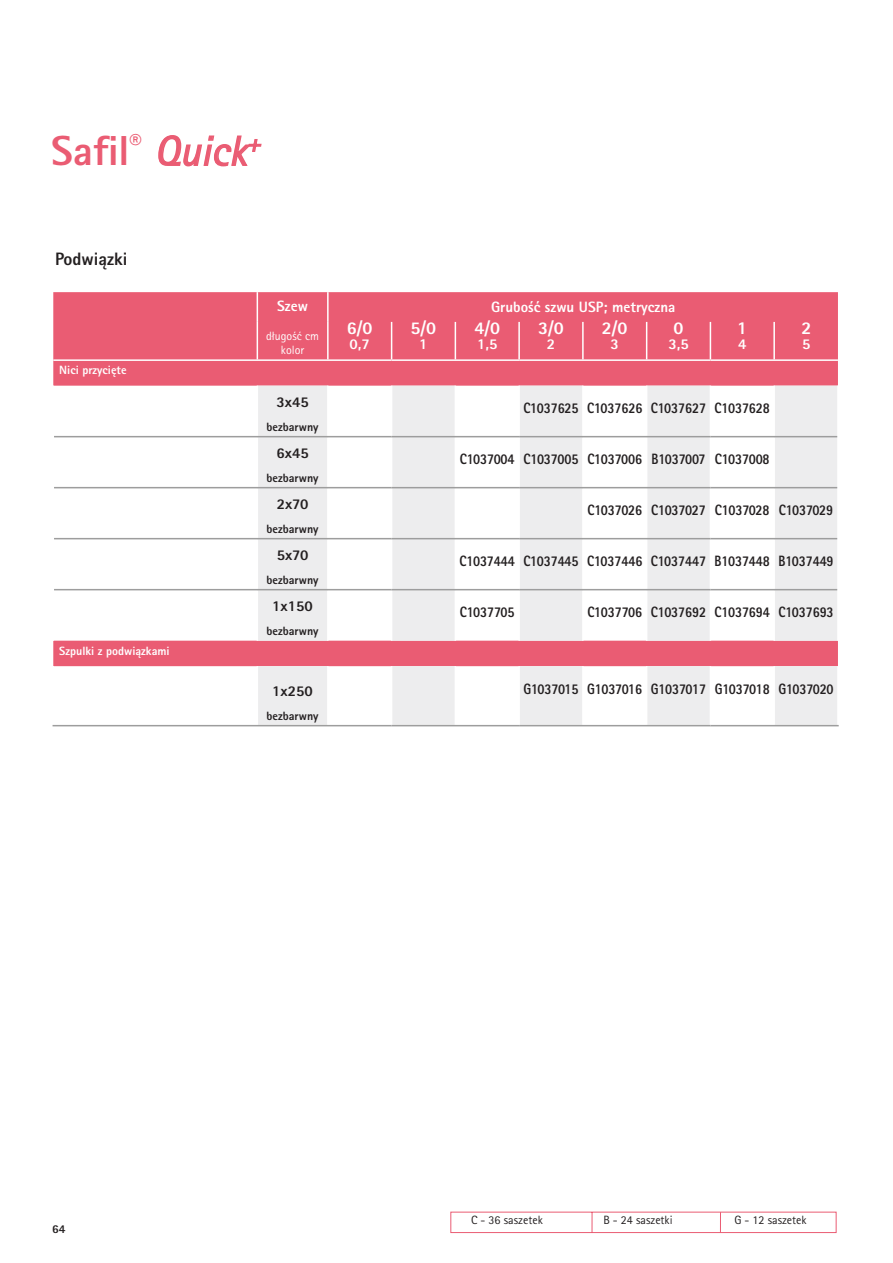
<style>
.page{position:relative;width:893px;height:1263px;background:#fff}
.page>*{position:absolute;margin:0;border:0;box-sizing:border-box;transform-origin:0 0}
.t1{font:800 42px "Rotis Sans Serif Pro";color:#ea5c73}
.t2{font:800 18px "Rotis Sans Serif Pro";color:#fff}
.t3{font:800 18px "Rotis Sans Serif Pro";color:#231f20}
.t4{font:800 15px "Rotis Sans Serif Pro";letter-spacing:-.01em;color:#231f20;scale:.85 1}
.t5{font:800 15px "Rotis Sans Serif Pro";color:#fff}
.t6{font:800 15px "Rotis Sans Serif Pro";letter-spacing:-.01em;color:#231f20}
.t7{font:800 12px "Rotis Sans Serif Pro";color:#231f20}
.t8{font:12px "Rotis Sans Serif Pro";color:#231f20}
.t9{font:800 12px "Rotis Sans Serif Pro";color:#fff}
.t10{font:12px/14.4px "Rotis Sans Serif Pro";color:#fff;text-align:center}
.s1{font-weight:400;font-style:italic}
</style>
<div class="page">
<svg style="left:450px;top:1212px;width:386px;height:21px"></svg>
<svg style="left:158px;top:135px;width:104px;height:32px"></svg>
<svg style="left:53px;top:292px;width:785px;height:374px;fill:#ea5c73"></svg>
<svg style="left:257px;top:386px;width:581px;height:339px;fill:#ededee"></svg>
<hr style="left:257px;top:292px;width:1px;height:30px;background:#fff">
<hr style="left:257px;top:322px;width:1px;height:37px;background:#fff">
<hr style="left:327px;top:292px;width:2px;height:30px;background:#fff">
<hr style="left:327px;top:322px;width:2px;height:37px;background:#fff">
<hr style="left:391px;top:322px;width:1px;height:37px;background:#fff">
<hr style="left:455px;top:322px;width:1px;height:37px;background:#fff">
<hr style="left:518px;top:322px;width:2px;height:37px;background:#fff">
<hr style="left:582px;top:322px;width:2px;height:37px;background:#fff">
<hr style="left:646px;top:322px;width:1px;height:37px;background:#fff">
<hr style="left:710px;top:322px;width:1px;height:37px;background:#fff">
<hr style="left:773px;top:322px;width:2px;height:37px;background:#fff">
<hr style="left:53px;top:359px;width:339px;height:2px;background:#fff">
<hr style="left:392px;top:359px;width:127px;height:2px;background:#fff">
<hr style="left:519px;top:359px;width:191px;height:2px;background:#fff">
<hr style="left:710px;top:359px;width:128px;height:2px;background:#fff">
<hr style="left:53px;top:386px;width:1px;height:51px;background:#fff">
<hr style="left:257px;top:386px;width:1px;height:50px;background:#fff">
<hr style="left:327px;top:386px;width:2px;height:50px;background:#fff">
<hr style="left:391px;top:386px;width:1px;height:50px;background:#fff">
<hr style="left:455px;top:386px;width:1px;height:50px;background:#fff">
<hr style="left:518px;top:386px;width:2px;height:50px;background:#fff">
<hr style="left:582px;top:386px;width:2px;height:50px;background:#fff">
<hr style="left:646px;top:386px;width:1px;height:50px;background:#fff">
<hr style="left:710px;top:386px;width:1px;height:50px;background:#fff">
<hr style="left:773px;top:386px;width:2px;height:50px;background:#fff">
<hr style="left:837px;top:386px;width:2px;height:51px;background:#fff">
<hr style="left:53px;top:437px;width:1px;height:51px;background:#fff">
<hr style="left:257px;top:437px;width:1px;height:50px;background:#fff">
<hr style="left:327px;top:437px;width:2px;height:50px;background:#fff">
<hr style="left:391px;top:437px;width:1px;height:50px;background:#fff">
<hr style="left:455px;top:437px;width:1px;height:50px;background:#fff">
<hr style="left:518px;top:437px;width:2px;height:50px;background:#fff">
<hr style="left:582px;top:437px;width:2px;height:50px;background:#fff">
<hr style="left:646px;top:437px;width:1px;height:50px;background:#fff">
<hr style="left:710px;top:437px;width:1px;height:50px;background:#fff">
<hr style="left:773px;top:437px;width:2px;height:50px;background:#fff">
<hr style="left:837px;top:437px;width:2px;height:51px;background:#fff">
<hr style="left:53px;top:488px;width:1px;height:51px;background:#fff">
<hr style="left:257px;top:488px;width:1px;height:50px;background:#fff">
<hr style="left:327px;top:488px;width:2px;height:50px;background:#fff">
<hr style="left:391px;top:488px;width:1px;height:50px;background:#fff">
<hr style="left:455px;top:488px;width:1px;height:50px;background:#fff">
<hr style="left:518px;top:488px;width:2px;height:50px;background:#fff">
<hr style="left:582px;top:488px;width:2px;height:50px;background:#fff">
<hr style="left:646px;top:488px;width:1px;height:50px;background:#fff">
<hr style="left:710px;top:488px;width:1px;height:50px;background:#fff">
<hr style="left:773px;top:488px;width:2px;height:50px;background:#fff">
<hr style="left:837px;top:488px;width:2px;height:51px;background:#fff">
<hr style="left:53px;top:539px;width:1px;height:51px;background:#fff">
<hr style="left:257px;top:539px;width:1px;height:50px;background:#fff">
<hr style="left:327px;top:539px;width:2px;height:50px;background:#fff">
<hr style="left:391px;top:539px;width:1px;height:50px;background:#fff">
<hr style="left:455px;top:539px;width:1px;height:50px;background:#fff">
<hr style="left:518px;top:539px;width:2px;height:50px;background:#fff">
<hr style="left:582px;top:539px;width:2px;height:50px;background:#fff">
<hr style="left:646px;top:539px;width:1px;height:50px;background:#fff">
<hr style="left:710px;top:539px;width:1px;height:50px;background:#fff">
<hr style="left:773px;top:539px;width:2px;height:50px;background:#fff">
<hr style="left:837px;top:539px;width:2px;height:51px;background:#fff">
<hr style="left:53px;top:590px;width:1px;height:51px;background:#fff">
<hr style="left:257px;top:590px;width:1px;height:51px;background:#fff">
<hr style="left:327px;top:590px;width:2px;height:51px;background:#fff">
<hr style="left:391px;top:590px;width:1px;height:51px;background:#fff">
<hr style="left:455px;top:590px;width:1px;height:51px;background:#fff">
<hr style="left:518px;top:590px;width:2px;height:51px;background:#fff">
<hr style="left:582px;top:590px;width:2px;height:51px;background:#fff">
<hr style="left:646px;top:590px;width:1px;height:51px;background:#fff">
<hr style="left:710px;top:590px;width:1px;height:51px;background:#fff">
<hr style="left:773px;top:590px;width:2px;height:51px;background:#fff">
<hr style="left:837px;top:590px;width:2px;height:51px;background:#fff">
<hr style="left:257px;top:666px;width:1px;height:59px;background:#fff">
<hr style="left:327px;top:666px;width:2px;height:59px;background:#fff">
<hr style="left:391px;top:666px;width:1px;height:59px;background:#fff">
<hr style="left:455px;top:666px;width:1px;height:59px;background:#fff">
<hr style="left:518px;top:666px;width:2px;height:59px;background:#fff">
<hr style="left:582px;top:666px;width:2px;height:59px;background:#fff">
<hr style="left:646px;top:666px;width:1px;height:59px;background:#fff">
<hr style="left:710px;top:666px;width:1px;height:59px;background:#fff">
<hr style="left:773px;top:666px;width:2px;height:59px;background:#fff">
<hr style="left:837px;top:666px;width:2px;height:59px;background:#fff">
<hr style="left:54px;top:436px;width:338px;height:1px;background:#9d9d9d">
<hr style="left:392px;top:436px;width:127px;height:1px;background:#9d9d9d">
<hr style="left:519px;top:436px;width:191px;height:1px;background:#9d9d9d">
<hr style="left:710px;top:436px;width:127px;height:1px;background:#9d9d9d">
<hr style="left:54px;top:487px;width:338px;height:1px;background:#9d9d9d">
<hr style="left:392px;top:487px;width:127px;height:1px;background:#9d9d9d">
<hr style="left:519px;top:487px;width:191px;height:1px;background:#9d9d9d">
<hr style="left:710px;top:487px;width:127px;height:1px;background:#9d9d9d">
<hr style="left:54px;top:538px;width:338px;height:1px;background:#9d9d9d">
<hr style="left:392px;top:538px;width:127px;height:1px;background:#9d9d9d">
<hr style="left:519px;top:538px;width:191px;height:1px;background:#9d9d9d">
<hr style="left:710px;top:538px;width:127px;height:1px;background:#9d9d9d">
<hr style="left:54px;top:589px;width:338px;height:1px;background:#9d9d9d">
<hr style="left:392px;top:589px;width:127px;height:1px;background:#9d9d9d">
<hr style="left:519px;top:589px;width:191px;height:1px;background:#9d9d9d">
<hr style="left:710px;top:589px;width:127px;height:1px;background:#9d9d9d">
<hr style="left:53px;top:725px;width:339px;height:1px;background:#9d9d9d">
<hr style="left:392px;top:725px;width:127px;height:1px;background:#9d9d9d">
<hr style="left:519px;top:725px;width:191px;height:1px;background:#9d9d9d">
<hr style="left:710px;top:725px;width:129px;height:1px;background:#9d9d9d">
<h1 class="t1" style="left:51px;top:135px;width:211px">Safil<sup>®</sup> <span class="s1">Quick</span><sup>+</sup></h1>
<p class="t3" style="left:55px;top:252px;width:74px">Podwiązki</p>
<p class="t9" style="left:59px;top:366px;width:69px">Nici przycięte</p>
<p class="t9" style="left:59px;top:646px;width:112px">Szpulki z podwiązkami</p>
<p class="t5" style="left:277px;top:300px;width:32px">Szew</p>
<p class="t10" style="left:266px;top:329px;width:54px">długość cm kolor</p>
<p class="t6" style="left:276px;top:396px;width:34px">3x45</p>
<p class="t7" style="left:267px;top:422px;width:53px">bezbarwny</p>
<p class="t6" style="left:276px;top:447px;width:34px">6x45</p>
<p class="t7" style="left:267px;top:473px;width:53px">bezbarwny</p>
<p class="t6" style="left:277px;top:498px;width:33px">2x70</p>
<p class="t7" style="left:267px;top:524px;width:53px">bezbarwny</p>
<p class="t6" style="left:277px;top:549px;width:33px">5x70</p>
<p class="t7" style="left:267px;top:575px;width:53px">bezbarwny</p>
<p class="t6" style="left:272px;top:600px;width:42px">1x150</p>
<p class="t7" style="left:267px;top:626px;width:53px">bezbarwny</p>
<p class="t6" style="left:272px;top:685px;width:42px">1x250</p>
<p class="t7" style="left:267px;top:711px;width:53px">bezbarwny</p>
<p class="t2" style="left:347px;top:321px;width:27px">6/0</p>
<p class="t5" style="left:350px;top:339px;width:22px">0,7</p>
<p class="t2" style="left:411px;top:321px;width:27px">5/0</p>
<p class="t5" style="left:419px;top:339px;width:10px">1</p>
<p class="t5" style="left:491px;top:301px;width:186px">Grubość szwu USP; metryczna</p>
<p class="t2" style="left:474px;top:321px;width:27px">4/0</p>
<p class="t5" style="left:477px;top:339px;width:22px">1,5</p>
<p class="t2" style="left:538px;top:321px;width:27px">3/0</p>
<p class="t5" style="left:547px;top:339px;width:10px">2</p>
<p class="t2" style="left:602px;top:321px;width:27px">2/0</p>
<p class="t5" style="left:611px;top:339px;width:10px">3</p>
<p class="t2" style="left:673px;top:321px;width:12px">0</p>
<p class="t5" style="left:668px;top:339px;width:22px">3,5</p>
<p class="t2" style="left:737px;top:321px;width:12px">1</p>
<p class="t5" style="left:738px;top:339px;width:10px">4</p>
<p class="t4" style="left:523px;top:402px;width:292px">C1037625 C1037626 C1037627 C1037628</p>
<p class="t4" style="left:460px;top:453px;width:366px">C1037004 C1037005 C1037006 B1037007 C1037008</p>
<p class="t2" style="left:801px;top:321px;width:12px">2</p>
<p class="t5" style="left:802px;top:339px;width:10px">5</p>
<p class="t4" style="left:587px;top:504px;width:291px">C1037026 C1037027 C1037028 C1037029</p>
<p class="t4" style="left:460px;top:555px;width:442px">C1037444 C1037445 C1037446 C1037447 B1037448 B1037449</p>
<p class="t4" style="left:460px;top:606px;width:66px">C1037705</p>
<p class="t4" style="left:587px;top:606px;width:291px">C1037706 C1037692 C1037694 C1037693</p>
<p class="t4" style="left:523px;top:683px;width:366px">G1037015 G1037016 G1037017 G1037018 G1037020</p>
<p class="t7" style="left:52px;top:1224px;width:15px">64</p>
<p class="t8" style="left:471px;top:1215px;width:73px">C - 36 saszetek</p>
<p class="t8" style="left:603px;top:1215px;width:71px">B - 24 saszetki</p>
<p class="t8" style="left:734px;top:1215px;width:74px">G - 12 saszetek</p>
</div>
